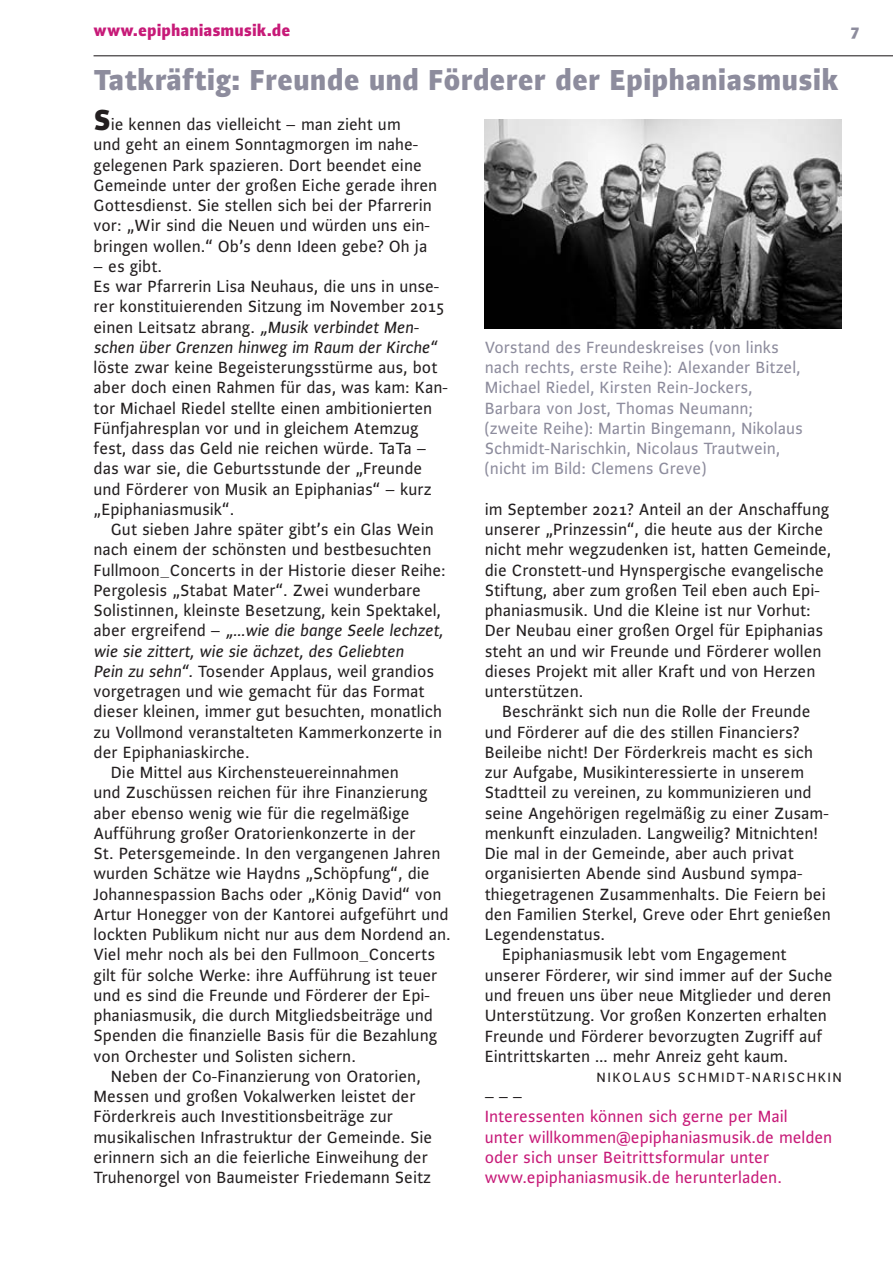
<style>
.page{position:relative;width:893px;height:1263px;background:#fff}
.page>*{position:absolute;margin:0;border:0;box-sizing:border-box;transform-origin:0 0}
.t1{font:800 30.75px "Alibi";color:#8d8c9d}
.t2{font:17.25px/20.2px "Alibi Roman Os F";color:#231f20}
.t3{font:17.25px/20.2px "Alibi Roman Os F";color:#8d8c9d}
.t4{font:17.25px/20.2px "Alibi Roman Os F";color:#c71a78}
.t5{font:17.25px/20.2px "Alibi Italic Os F";color:#231f20}
.t6{font:800 17.25px "Alibi";color:#c71a78}
.t7{font:800 17.25px "Alibi";color:#8d8c9d}
.t8{font:14.25px "Alibi Roman Os F";letter-spacing:.1em;color:#231f20}
.s1{font-family:"Alibi";font-weight:800;font-size:30.75px}
.s2{font-family:"Alibi Italic Os F"}
.s3{font-family:"Alibi Roman Os F"}
</style>
<div class="page">
<hr style="left:94px;top:55px;width:799px;height:1px;background:#231f20">
<img style="left:485px;top:119px;width:357px;height:209px">
<p class="t6" style="left:94px;top:19px;width:198px">www.epiphaniasmusik.de</p>
<p class="t7" style="left:850px;top:19px;width:10px">7</p>
<h1 class="t1" style="left:94px;top:60px;width:747px">Tatkräftig: Freunde und Förderer der Epiphaniasmusik</h1>
<p class="t2" style="left:94px;top:114px;width:345px"><span class="s1">S</span>ie kennen das vielleicht – man zieht um<br>und geht an einem Sonntagmorgen im nahe&shy;gelegenen Park spazieren. Dort beendet eine Gemeinde unter der großen Eiche gerade ihren Gottesdienst. Sie stellen sich bei der Pfarrerin vor: „Wir sind die Neuen und würden uns ein&shy;bringen wollen.“ Ob’s denn Ideen gebe? Oh ja</p>
<p class="t2" style="left:94px;top:255px;width:353px">– es gibt.<br>Es war Pfarrerin Lisa Neuhaus, die uns in unse&shy;rer konstituierenden Sitzung im November 2015 einen Leitsatz abrang. <span class="s2">„Musik verbindet Men-</span></p>
<p class="t5" style="left:94px;top:336px;width:345px">schen über Grenzen hinweg im Raum der Kirche“</p>
<p class="t2" style="left:94px;top:357px;width:356px">löste zwar keine Begeisterungsstürme aus, bot aber doch einen Rahmen für das, was kam: Kan&shy;tor Michael Riedel stellte einen ambitionierten Fünfjahresplan vor und in gleichem Atemzug fest, dass das Geld nie reichen würde. TaTa – das war sie, die Geburtsstunde der „Freunde und Förderer von Musik an Epiphanias“ – kurz „Epiphaniasmusik“.</p>
<p class="t2" style="left:94px;top:519px;width:354px;text-indent:17px">Gut sieben Jahre später gibt’s ein Glas Wein nach einem der schönsten und bestbesuchten Fullmoon_Concerts in der Historie dieser Reihe:<br>Pergolesis „Stabat Mater“. Zwei wunderbare Solistinnen, kleinste Besetzung, kein Spektakel,</p>
<p class="t5" style="left:94px;top:620px;width:351px"><span class="s3">aber ergreifend –</span> „…wie die bange Seele lechzet, wie sie zittert, wie sie ächzet, des Geliebten</p>
<p class="t2" style="left:94px;top:660px;width:342px"><span class="s2">Pein zu sehn“.</span> Tosender Applaus, weil grandios</p>
<p class="t2" style="left:94px;top:681px;width:333px">vorgetragen und wie gemacht für das Format</p>
<p class="t2" style="left:94px;top:701px;width:350px">dieser kleinen, immer gut besuchten, monatlich</p>
<p class="t2" style="left:94px;top:721px;width:350px">zu Vollmond veranstalteten Kammerkonzerte in</p>
<p class="t2" style="left:94px;top:741px;width:158px">der Epiphaniaskirche.</p>
<p class="t2" style="left:111px;top:762px;width:290px">Die Mittel aus Kirchensteuereinnahmen</p>
<p class="t2" style="left:94px;top:782px;width:335px">und Zuschüssen reichen für ihre Finanzierung</p>
<p class="t2" style="left:94px;top:802px;width:318px">aber ebenso wenig wie für die regelmäßige</p>
<p class="t2" style="left:94px;top:822px;width:324px">Aufführung großer Oratorienkonzerte in der</p>
<p class="t2" style="left:94px;top:843px;width:348px">St. Petersgemeinde. In den vergangenen Jahren</p>
<p class="t2" style="left:94px;top:863px;width:338px">wurden Schätze wie Haydns „Schöpfung“, die</p>
<p class="t2" style="left:94px;top:883px;width:349px">Johannespassion Bachs oder „König David“ von</p>
<p class="t2" style="left:94px;top:903px;width:357px">Artur Honegger von der Kantorei aufgeführt und</p>
<p class="t2" style="left:94px;top:924px;width:359px">lockten Publikum nicht nur aus dem Nordend an.</p>
<p class="t2" style="left:94px;top:944px;width:343px">Viel mehr noch als bei den Fullmoon_Concerts</p>
<p class="t2" style="left:94px;top:964px;width:345px">gilt für solche Werke: ihre Aufführung ist teuer</p>
<p class="t2" style="left:94px;top:984px;width:338px">und es sind die Freunde und Förderer der Epi-</p>
<p class="t2" style="left:94px;top:1005px;width:341px">phaniasmusik, die durch Mitgliedsbeiträge und</p>
<p class="t2" style="left:94px;top:1025px;width:345px">Spenden die finanzielle Basis für die Bezahlung</p>
<p class="t2" style="left:94px;top:1045px;width:264px">von Orchester und Solisten sichern.</p>
<p class="t2" style="left:111px;top:1065px;width:312px">Neben der Co-Finanzierung von Oratorien,</p>
<p class="t2" style="left:94px;top:1086px;width:324px">Messen und großen Vokalwerken leistet der</p>
<p class="t2" style="left:94px;top:1106px;width:301px">Förderkreis auch Investitionsbeiträge zur</p>
<p class="t2" style="left:94px;top:1126px;width:340px">musikalischen Infrastruktur der Gemeinde. Sie</p>
<p class="t2" style="left:94px;top:1146px;width:336px">erinnern sich an die feierliche Einweihung der</p>
<p class="t2" style="left:94px;top:1167px;width:339px">Truhenorgel von Baumeister Friedemann Seitz</p>
<p class="t3" style="left:485px;top:336px;width:320px">Vorstand des Freundeskreises (von links nach rechts, erste Reihe): Alexander Bitzel, Michael Riedel, Kirsten Rein-Jockers, Barbara von Jost, Thomas Neumann; (zweite Reihe): Martin Bingemann, Nikolaus Schmidt-Narischkin, Nicolaus Trautwein, (nicht im Bild: Clemens Greve)</p>
<p class="t2" style="left:485px;top:498px;width:348px">im September 2021? Anteil an der Anschaffung unserer „Prinzessin“, die heute aus der Kirche nicht mehr wegzudenken ist, hatten Gemeinde, die Cronstett-und Hynspergische evangelische Stiftung, aber zum großen Teil eben auch Epi&shy;phaniasmusik. Und die Kleine ist nur Vorhut:<br>Der Neubau einer großen Orgel für Epiphanias steht an und wir Freunde und Förderer wollen dieses Projekt mit aller Kraft und von Herzen unterstützen.</p>
<p class="t2" style="left:502px;top:701px;width:310px">Beschränkt sich nun die Rolle der Freunde</p>
<p class="t2" style="left:485px;top:721px;width:316px">und Förderer auf die des stillen Financiers?</p>
<p class="t2" style="left:485px;top:741px;width:330px">Beileibe nicht! Der Förderkreis macht es sich</p>
<p class="t2" style="left:485px;top:762px;width:321px">zur Aufgabe, Musikinteressierte in unserem</p>
<p class="t2" style="left:485px;top:782px;width:328px">Stadtteil zu vereinen, zu kommunizieren und</p>
<p class="t2" style="left:485px;top:802px;width:346px">seine Angehörigen regelmäßig zu einer Zusam-</p>
<p class="t2" style="left:485px;top:822px;width:335px">menkunft einzuladen. Langweilig? Mitnichten!</p>
<p class="t2" style="left:485px;top:843px;width:311px">Die mal in der Gemeinde, aber auch privat</p>
<p class="t2" style="left:485px;top:863px;width:320px">organisierten Abende sind Ausbund sympa-</p>
<p class="t2" style="left:485px;top:883px;width:342px">thiegetragenen Zusammenhalts. Die Feiern bei</p>
<p class="t2" style="left:485px;top:903px;width:348px">den Familien Sterkel, Greve oder Ehrt genießen</p>
<p class="t2" style="left:485px;top:924px;width:122px">Legendenstatus.</p>
<p class="t2" style="left:502px;top:944px;width:286px">Epiphaniasmusik lebt vom Engagement</p>
<p class="t2" style="left:485px;top:964px;width:349px">unserer Förderer, wir sind immer auf der Suche</p>
<p class="t2" style="left:485px;top:984px;width:348px">und freuen uns über neue Mitglieder und deren</p>
<p class="t2" style="left:485px;top:1005px;width:344px">Unterstützung. Vor großen Konzerten erhalten</p>
<p class="t2" style="left:485px;top:1025px;width:339px">Freunde und Förderer bevorzugten Zugriff auf</p>
<p class="t2" style="left:485px;top:1045px;width:305px">Eintrittskarten … mehr Anreiz geht kaum.</p>
<p class="t8" style="left:596px;top:1068px;width:247px">NIKOLAUS SCHMIDT-NARISCHKIN</p>
<p class="t2" style="left:485px;top:1086px;width:39px">–––</p>
<p class="t4" style="left:485px;top:1106px;width:349px">Interessenten können sich gerne per Mail<br>unter willkommen@epiphaniasmusik.de melden oder sich unser Beitrittsformular unter www.epiphaniasmusik.de herunterladen.</p>
</div>
